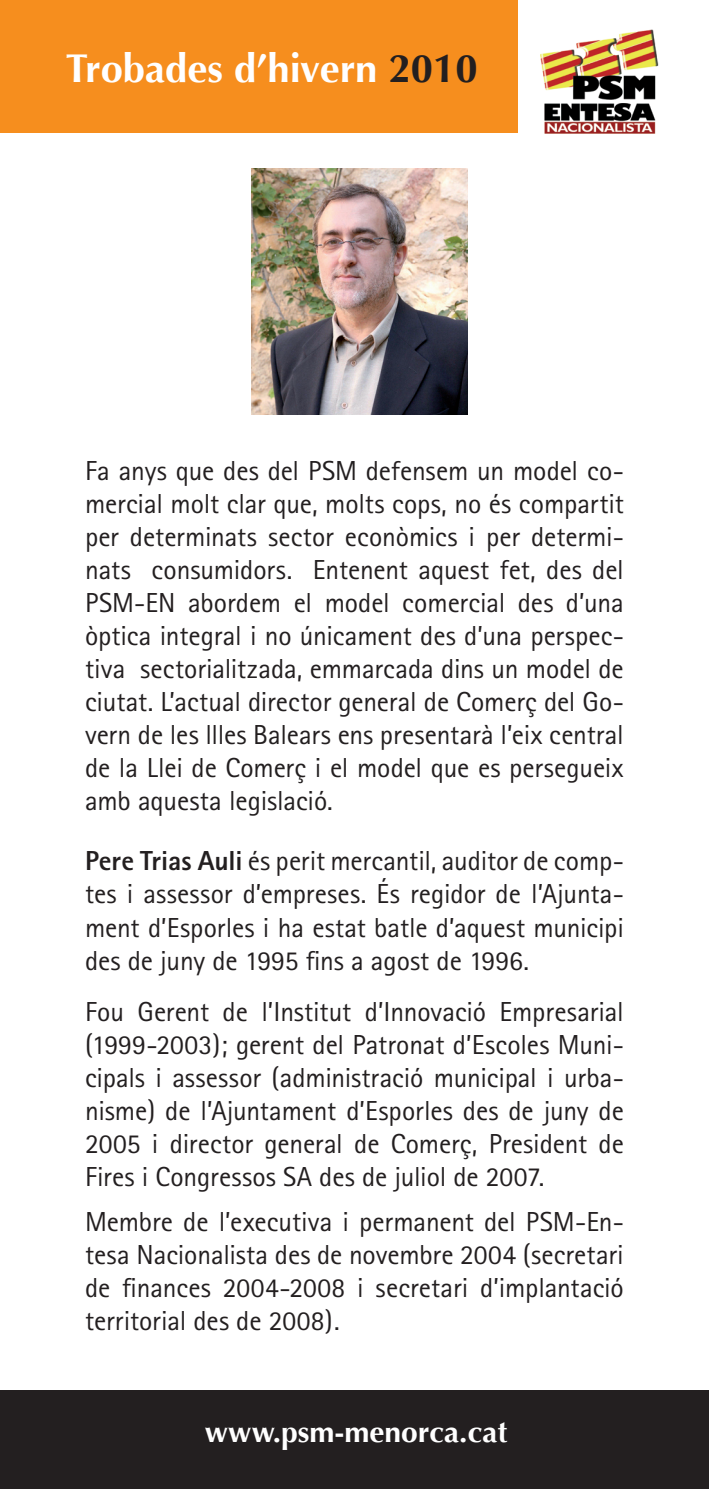
<style>
.page{position:relative;width:709px;height:1489px;background:#fff}
.page>*{position:absolute;margin:0;border:0;box-sizing:border-box;transform-origin:0 0}
.t1{font:700 40px "Optima";color:#fff}
.t2{font:700 30px "Optima";color:#fff}
.t3{font:27.5px/33px "Rotis Sans Serif";letter-spacing:-.005em;color:#231f20;text-align:justify}
.s1{color:#231f20}
.s2{font-weight:800}
</style>
<div class="page">
<div style="left:0;top:0;width:517px;height:133px;background:#f68e1e"></div>
<div style="left:0;top:1389px;width:709px;height:99px;background:#231f20"></div>
<img style="left:540px;top:29px;width:119px;height:105px">
<img style="left:252px;top:168px;width:216px;height:247px">
<h1 class="t1" style="left:66px;top:46px;width:413px">Trobades d’hivern <span class="s1">2010</span></h1>
<p class="t3" style="left:85px;top:454px;width:540px">Fa anys que des del PSM defensem un model co&shy;mercial molt clar que, molts cops, no és compartit per determinats sector econòmics i per determi&shy;nats consumidors. Entenent aquest fet, des del PSM-EN abordem el model comercial des d’una òptica integral i no únicament des d’una perspec&shy;tiva sectorialitzada, emmarcada dins un model de ciutat. L’actual director general de Comerç del Go&shy;vern de les llles Balears ens presentarà l’eix central de la Llei de Comerç i el model que es persegueix amb aquesta legislació.</p>
<p class="t3" style="left:85px;top:844px;width:540px"><span class="s2">Pere Trias Auli</span> és perit mercantil, auditor de comp&shy;tes i assessor d’empreses. És regidor de l’Ajunta&shy;ment d’Esporles i ha estat batle d’aquest municipi des de juny de 1995 fins a agost de 1996.</p>
<p class="t3" style="left:85px;top:994px;width:540px">Fou Gerent de l’Institut d’Innovació Empresarial (1999-2003); gerent del Patronat d’Escoles Muni&shy;cipals i assessor (administració municipal i urba&shy;nisme) de l’Ajuntament d’Esporles des de juny de 2005 i director general de Comerç, President de Fires i Congressos SA des de juliol de 2007.</p>
<p class="t3" style="left:85px;top:1204px;width:540px">Membre de l’executiva i permanent del PSM-En&shy;tesa Nacionalista des de novembre 2004 (secretari de finances 2004-2008 i secretari d’implantació territorial des de 2008).</p>
<p class="t2" style="left:205px;top:1413px;width:304px">www.psm-menorca.cat</p>
</div>
